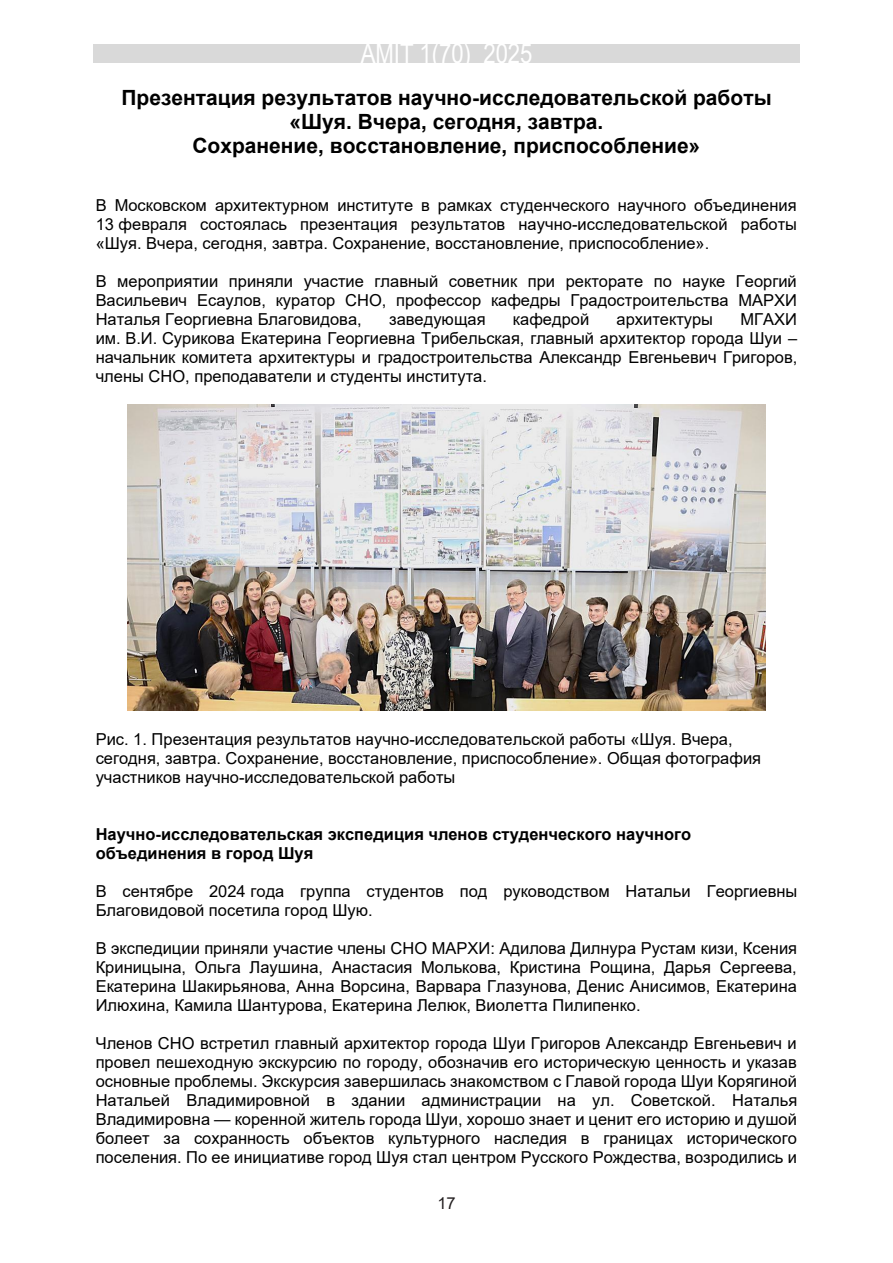
<style>
.page{position:relative;width:893px;height:1263px;background:#fff}
.page>*{position:absolute;margin:0;border:0;box-sizing:border-box;transform-origin:0 0}
.t1{font:27px "Arial Narrow";color:#fff}
.t2{font:700 21px/24.2px "Arial";color:#000;text-align:center}
.t3{font:16.5px/19px "Arial";color:#000;text-align:justify}
.t4{font:700 16.5px/18.9px "Arial";color:#000}
.t5{font:16.5px "Arial";color:#231f20}
</style>
<div class="page">
<div style="left:93px;top:44px;width:707px;height:19px;background:#d9d9d9"></div>
<img style="left:128px;top:404px;width:637px;height:307px">
<h1 class="t1" style="left:361px;top:34px;width:173px">AMIT 1(70) 2025</h1>
<p class="t2" style="left:121px;top:86px;width:652px">Презентация результатов научно-исследовательской работы «Шуя. Вчера, сегодня, завтра.<br>Сохранение, восстановление, приспособление»</p>
<p class="t3" style="left:96px;top:195px;width:703px">В Московском архитектурном институте в рамках студенческого научного объединения 13 февраля состоялась презентация результатов научно-исследовательской работы «Шуя. Вчера, сегодня, завтра. Сохранение, восстановление, приспособление».</p>
<p class="t3" style="left:96px;top:272px;width:703px">В мероприятии приняли участие главный советник при ректорате по науке Георгий Васильевич Есаулов, куратор СНО, профессор кафедры Градостроительства МАРХИ Наталья Георгиевна Благовидова,</p>
<p class="t3" style="left:96px;top:309px;width:703px;text-indent:645px">МГАХИ им. В.И. Сурикова Екатерина Георгиевна Трибельская, главный архитектор города Шуи – начальник комитета архитектуры и градостроительства Александр Евгеньевич Григоров, члены СНО, преподаватели и студенты института.</p>
<p class="t3" style="left:389px;top:309px;width:98px">заведующая</p>
<p class="t3" style="left:513px;top:309px;width:78px">кафедрой</p>
<p class="t3" style="left:617px;top:309px;width:98px">архитектуры</p>
<p class="t3" style="left:96px;top:730px;width:667px;text-align:left">Рис. 1. Презентация результатов научно-исследовательской работы «Шуя. Вчера, сегодня, завтра. Сохранение, восстановление, приспособление». Общая фотография участников научно-исследовательской работы</p>
<p class="t4" style="left:96px;top:825px;width:597px">Научно-исследовательская экспедиция членов студенческого научного объединения в город Шуя</p>
<p class="t3" style="left:96px;top:882px;width:703px">В сентябре 2024 года группа студентов под руководством Натальи Георгиевны<br>Благовидовой посетила город Шую.</p>
<p class="t3" style="left:96px;top:939px;width:703px">В экспедиции приняли участие члены СНО МАРХИ: Адилова Дилнура Рустам кизи, Ксения Криницына, Ольга Лаушина, Анастасия Молькова, Кристина Рощина, Дарья Сергеева, Екатерина Шакирьянова, Анна Ворсина, Варвара Глазунова, Денис Анисимов, Екатерина Илюхина, Камила Шантурова, Екатерина Лелюк, Виолетта Пилипенко.</p>
<p class="t3" style="left:96px;top:1034px;width:703px">Членов СНО встретил главный архитектор города Шуи Григоров Александр Евгеньевич и провел пешеходную экскурсию по городу, обозначив его историческую ценность и указав основные проблемы. Экскурсия завершилась знакомством с Главой города Шуи Корягиной Натальей Владимировной в здании администрации на ул. Советской. Наталья Владимировна — коренной житель города Шуи, хорошо знает и ценит его историю и душой болеет за сохранность объектов культурного наследия в границах исторического поселения. По ее инициативе город Шуя стал центром Русского Рождества, возродились и</p>
<p class="t5" style="left:437px;top:1191px;width:20px">17</p>
</div>
